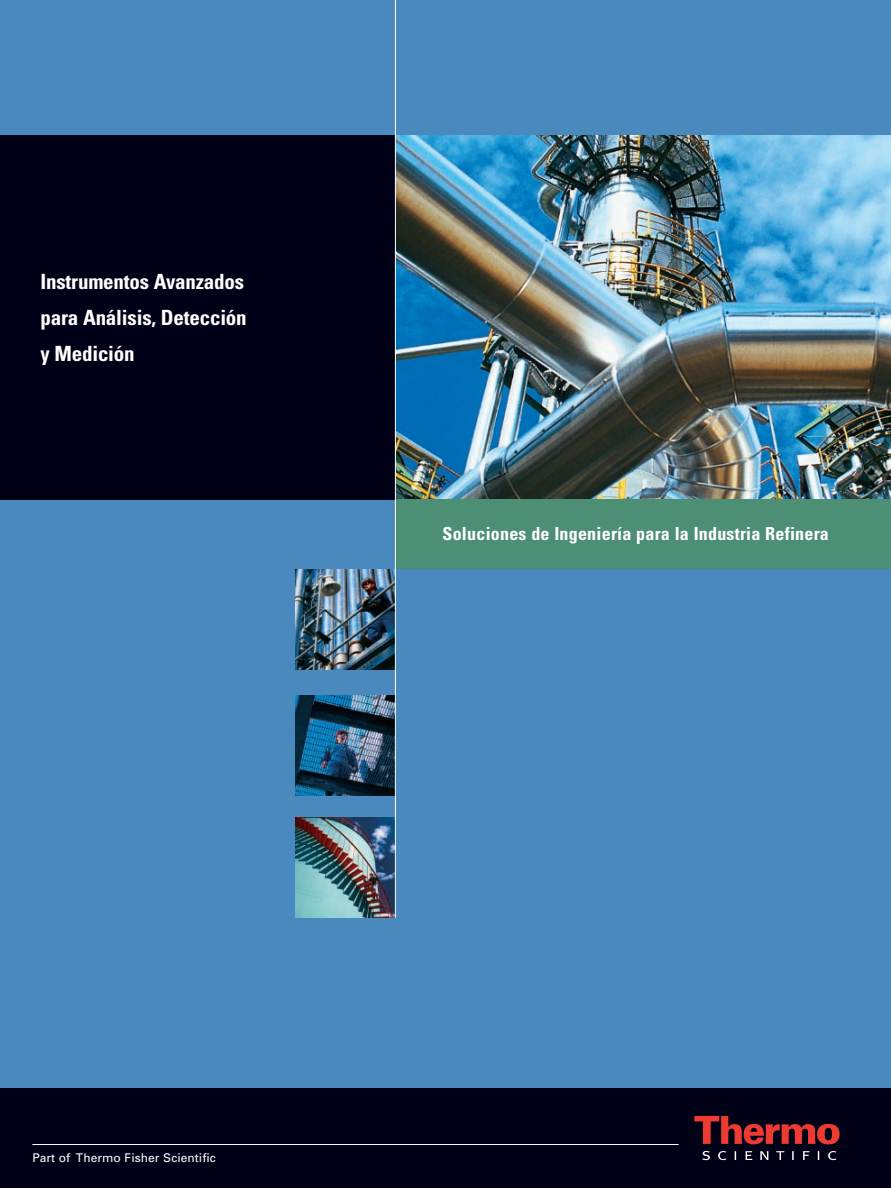
<style>
.page{position:relative;width:891px;height:1188px;background:#fff}
.page>*{position:absolute;margin:0;border:0;box-sizing:border-box;transform-origin:0 0}
.t1{font:700 condensed 21px/36px "Univers";letter-spacing:-.01em;color:#fff}
.t2{font:700 condensed 18px "Univers";letter-spacing:.015em;color:#fff}
.t3{font:12px "Univers";letter-spacing:.005em;color:#fff}
</style>
<div class="page">
<div style="left:0;top:0;width:891px;height:1107px;background:#4a89be"></div>
<div style="left:0;top:135px;width:891px;height:365px;background:#000117"></div>
<img style="left:295px;top:818px;width:100px;height:100px">
<img style="left:295px;top:695px;width:100px;height:100px">
<img style="left:295px;top:569px;width:100px;height:101px">
<div style="left:0;top:1088px;width:891px;height:100px;background:#000117"></div>
<svg style="left:694px;top:1116px;width:146px;height:28px"></svg>
<svg style="left:702px;top:1151px;width:134px;height:9px"></svg>
<hr style="left:32px;top:1144px;width:647px;height:1px;background:#fff">
<img style="left:396px;top:135px;width:495px;height:365px">
<div style="left:395px;top:500px;width:496px;height:69px;background:#4c8f75"></div>
<hr style="left:395px;top:0;width:1px;height:918px;background:#fff">
<p class="t1" style="left:40px;top:265px;width:208px">Instrumentos Avanzados para Análisis, Detección y Medición</p>
<p class="t2" style="left:443px;top:527px;width:388px">Soluciones de Ingeniería para la Industria Refinera</p>
<p class="t3" style="left:32px;top:1153px;width:185px">Part of Thermo Fisher Scientific</p>
</div>
